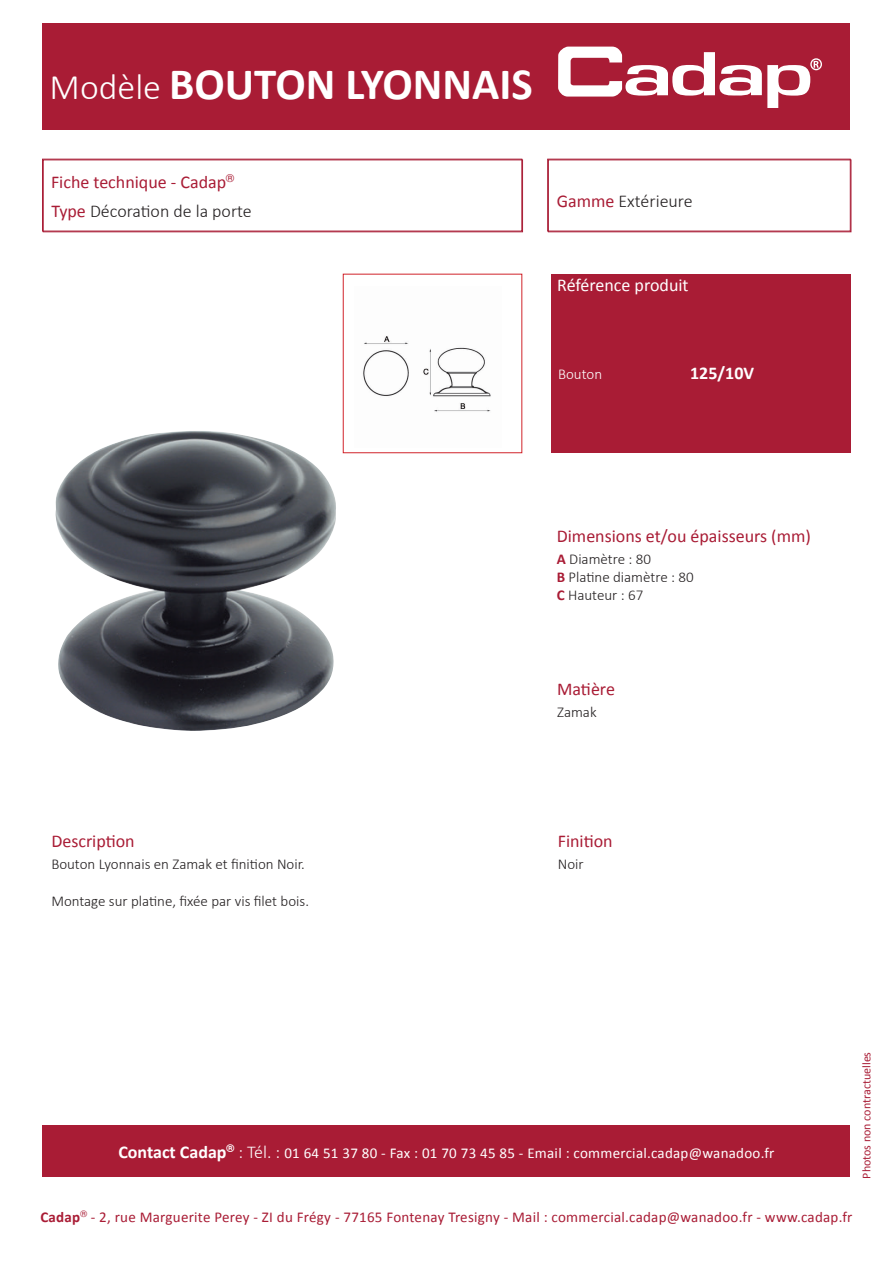
<style>
.page{position:relative;width:893px;height:1263px;background:#fff}
.page>*{position:absolute;margin:0;border:0;box-sizing:border-box;transform-origin:0 0}
.t1{font:700 45px "Calibri";color:#fff}
.t2{font:18px "Calibri";color:#a91c35}
.t3{font:300 18px "Calibri";color:#231f20}
.t4{font:18px "Calibri";color:#fff}
.t5{font:700 18px "Calibri";color:#fff}
.t6{font:300 15px/18px "Calibri";color:#231f20}
.t7{font:15px "Calibri";letter-spacing:.015em;color:#a91c35}
.t8{font:15px "Calibri";letter-spacing:.015em;color:#fff}
.t9{font:300 15px "Calibri";color:#fff}
.t10{font:12px "Calibri";color:#a91c35}
.s1{font-weight:300;font-size:36px}
.s2{font-weight:400;color:#a91c35}
.s3{font-weight:700;color:#a91c35}
.s4{font-weight:700;font-size:18px}
.s5{font-weight:300;font-size:18px}
.s6{font-weight:700}
</style>
<div class="page">
<div style="left:43px;top:23px;width:807px;height:106px;background:#a91c35"></div>
<svg style="left:558px;top:47px;width:264px;height:61px"></svg>
<div style="left:42px;top:159px;width:480px;height:72px;border:1px solid #a91c35"></div>
<div style="left:43px;top:1125px;width:807px;height:51px;background:#a91c35"></div>
<div style="left:547px;top:159px;width:303px;height:72px;border:1px solid #a91c35"></div>
<div style="left:551px;top:274px;width:299px;height:179px;background:#a91c35"></div>
<div style="left:43px;top:160px;width:480px;height:72px;border:1px solid #a91c35"></div>
<div style="left:548px;top:160px;width:303px;height:72px;border:1px solid #a91c35"></div>
<div style="left:343px;top:274px;width:179px;height:179px;border:1px solid #d1232a"></div>
<img style="left:55px;top:431px;width:281px;height:300px">
<img style="left:363px;top:336px;width:128px;height:76px">
<h1 class="t1" style="left:50px;top:55px;width:484px"><span class="s1">Modèle</span> BOUTON LYONNAIS</h1>
<p class="t2" style="left:51px;top:171px;width:185px">Fiche technique - Cadap<sup>®</sup></p>
<p class="t3" style="left:51px;top:200px;width:202px"><span class="s2">Type</span> Décoration de la porte</p>
<p class="t3" style="left:557px;top:190px;width:138px"><span class="s2">Gamme</span> Extérieure</p>
<p class="t4" style="left:557px;top:274px;width:133px">Référence produit</p>
<p class="t9" style="left:558px;top:365px;width:46px">Bouton</p>
<p class="t5" style="left:690px;top:362px;width:66px">125/10V</p>
<p class="t2" style="left:51px;top:830px;width:85px">Description</p>
<p class="t6" style="left:51px;top:855px;width:255px">Bouton Lyonnais en Zamak et finition Noir.</p>
<p class="t6" style="left:51px;top:891px;width:259px">Montage sur platine, fixée par vis filet bois.</p>
<p class="t2" style="left:557px;top:524px;width:256px">Dimensions et/ou épaisseurs (mm)</p>
<p class="t6" style="left:557px;top:550px;width:138px"><span class="s3">A</span> Diamètre : 80<br><span class="s3">B</span> Platine diamètre : 80<br><span class="s3">C</span> Hauteur : 67</p>
<p class="t2" style="left:557px;top:678px;width:59px">Matière</p>
<p class="t6" style="left:557px;top:703px;width:41px">Zamak</p>
<p class="t2" style="left:558px;top:829px;width:56px">Finition</p>
<p class="t6" style="left:558px;top:855px;width:27px">Noir</p>
<p class="t8" style="left:118px;top:1143px;width:658px"><span class="s4">Contact Cadap</span><sup>®</sup> <span class="s5">: Tél. :</span> 01 64 51 37 80 - Fax : 01 70 73 45 85 - Email : commercial.cadap@wanadoo.fr</p>
<p class="t10" style="left:859px;top:1179px;width:128px;rotate:-90deg">Photos non contractuelles</p>
<p class="t7" style="left:40px;top:1207px;width:814px"><span class="s6">Cadap</span><sup>®</sup> - 2, rue Marguerite Perey - ZI du Frégy - 77165 Fontenay Tresigny - Mail : commercial.cadap@wanadoo.fr - www.cadap.fr</p>
</div>
